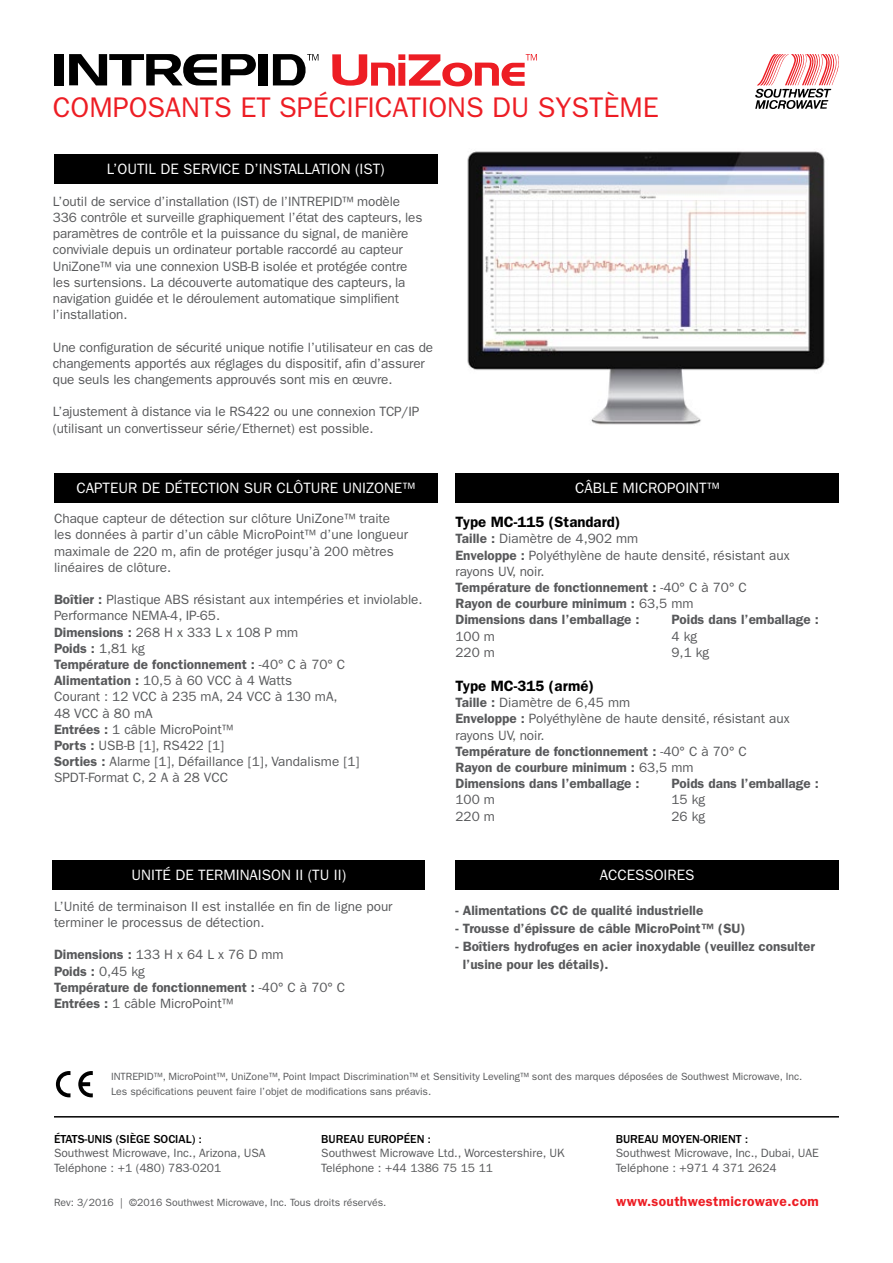
<style>
.page{position:relative;width:893px;height:1263px;background:#fff}
.page>*{position:absolute;margin:0;border:0;box-sizing:border-box;transform-origin:0 0}
.t1{font:28.5px "ITC Franklin Gothic Std";color:#ed1d24}
.t2{font:15px "ITC Franklin Gothic Std";color:#fff}
.t3{font:600 15px "ITC Franklin Gothic Std";color:#000}
.t4{font:600 13.8px "ITC Franklin Gothic Std";letter-spacing:.025em;color:#ed1d24}
.t5{font:13.5px/16.2px "ITC Franklin Gothic Std";letter-spacing:-.01em;color:#58595b}
.t6{font:600 13.5px/16.2px "ITC Franklin Gothic Std";color:#58595b}
.t7{font:12px/14.4px "ITC Franklin Gothic Std";color:#58595b}
.t8{font:500 12px "ITC Franklin Gothic Std";color:#000}
.t9{font:10.5px/15px "ITC Franklin Gothic Std";color:#58595b}
.s1{font-weight:600}
.s2{font-weight:400}
</style>
<div class="page">
<div style="left:54px;top:473px;width:383px;height:29px;background:#000"></div>
<div style="left:53px;top:860px;width:372px;height:30px;background:#000"></div>
<div style="left:455px;top:860px;width:384px;height:30px;background:#000"></div>
<div style="left:455px;top:473px;width:384px;height:29px;background:#000"></div>
<div style="left:54px;top:154px;width:383px;height:30px;background:#000"></div>
<svg style="left:78px;top:1071px;width:15px;height:26px"></svg>
<svg style="left:56px;top:1071px;width:14px;height:26px"></svg>
<svg style="left:755px;top:54px;width:84px;height:55px"></svg>
<img style="left:467px;top:151px;width:358px;height:274px">
<svg style="left:332px;top:54px;width:205px;height:32px"></svg>
<div style="left:54px;top:54px;width:9px;height:31px;background:#000"></div>
<div style="left:259px;top:54px;width:9px;height:31px;background:#000"></div>
<svg style="left:273px;top:54px;width:45px;height:32px"></svg>
<svg style="left:69px;top:54px;width:187px;height:31px"></svg>
<hr style="left:54px;top:1116px;width:785px;height:1px;background:#000">
<h1 class="t1" style="left:53px;top:91px;width:607px">COMPOSANTS ET SPÉCIFICATIONS DU SYSTÈME</h1>
<p class="t2" style="left:107px;top:160px;width:280px">L’OUTIL DE SERVICE D’INSTALLATION (IST)</p>
<p class="t5" style="left:53px;top:193px;width:371px">L’outil de service d’installation (IST) de l’INTREPID™ modèle 336 contrôle et surveille graphiquement l’état des capteurs, les paramètres de contrôle et la puissance du signal, de manière conviviale depuis un ordinateur portable raccordé au capteur UniZone™ via une connexion USB-B isolée et protégée contre les surtensions. La découverte automatique des capteurs, la navigation guidée et le déroulement automatique simplifient l’installation.</p>
<p class="t5" style="left:53px;top:339px;width:382px">Une configuration de sécurité unique notifie l’utilisateur en cas de changements apportés aux réglages du dispositif, afin d’assurer que seuls les changements approuvés sont mis en œuvre.</p>
<p class="t5" style="left:53px;top:404px;width:368px">L’ajustement à distance via le RS422 ou une connexion TCP/IP (utilisant un convertisseur série/Ethernet) est possible.</p>
<p class="t2" style="left:77px;top:479px;width:340px">CAPTEUR DE DÉTECTION SUR CLÔTURE UNIZONE™</p>
<p class="t5" style="left:54px;top:510px;width:356px">Chaque capteur de détection sur clôture UniZone™ traite les données à partir d’un câble MicroPoint™ d’une longueur maximale de 220 m, afin de protéger jusqu’à 200 mètres linéaires de clôture.</p>
<p class="t5" style="left:54px;top:591px;width:370px"><span class="s1">Boîtier :</span> Plastique ABS résistant aux intempéries et inviolable.<br>Performance NEMA-4, IP-65.<br><span class="s1">Dimensions :</span> 268 H x 333 L x 108 P mm<br><span class="s1">Poids :</span> 1,81 kg<br><span class="s1">Température de fonctionnement :</span> -40° C à 70° C <span class="s1">Alimentation :</span> 10,5 à 60 VCC à 4 Watts<br>Courant : 12 VCC à 235 mA, 24 VCC à 130 mA,<br>48 VCC à 80 mA<br><span class="s1">Entrées :</span> 1 câble MicroPoint™<br><span class="s1">Ports :</span> USB-B [1], RS422 [1]<br><span class="s1">Sorties :</span> Alarme [1], Défaillance [1], Vandalisme [1] SPDT-Format C, 2 A à 28 VCC</p>
<p class="t2" style="left:575px;top:479px;width:146px">CÂBLE MICROPOINT™</p>
<p class="t3" style="left:455px;top:513px;width:167px">Type MC-115 (Standard)</p>
<p class="t6" style="left:455px;top:531px;width:336px">Taille : <span class="s2">Diamètre de 4,902 mm<br></span>Enveloppe : <span class="s2">Polyéthylène de haute densité, résistant aux rayons UV, noir.<br></span>Température de fonctionnement : <span class="s2">-40° C à 70° C<br></span>Rayon de courbure minimum : <span class="s2">63,5 mm<br></span>Dimensions dans l’emballage :</p>
<p class="t6" style="left:671px;top:612px;width:149px">Poids dans l’emballage :</p>
<p class="t5" style="left:455px;top:628px;width:41px">100 m</p>
<p class="t5" style="left:671px;top:628px;width:27px">4 kg</p>
<p class="t5" style="left:455px;top:644px;width:41px">220 m</p>
<p class="t5" style="left:671px;top:644px;width:39px">9,1 kg</p>
<p class="t3" style="left:455px;top:677px;width:140px">Type MC-315 (armé)</p>
<p class="t6" style="left:455px;top:694px;width:336px">Taille : <span class="s2">Diamètre de 6,45 mm<br></span>Enveloppe : <span class="s2">Polyéthylène de haute densité, résistant aux rayons UV, noir.<br></span>Température de fonctionnement : <span class="s2">-40° C à 70° C<br></span>Rayon de courbure minimum : <span class="s2">63,5 mm<br></span>Dimensions dans l’emballage :</p>
<p class="t6" style="left:671px;top:775px;width:149px">Poids dans l’emballage :</p>
<p class="t5" style="left:455px;top:792px;width:41px">100 m</p>
<p class="t5" style="left:671px;top:792px;width:35px">15 kg</p>
<p class="t5" style="left:455px;top:808px;width:41px">220 m</p>
<p class="t5" style="left:671px;top:808px;width:35px">26 kg</p>
<p class="t2" style="left:132px;top:867px;width:216px">UNITÉ DE TERMINAISON II (TU II)</p>
<p class="t2" style="left:600px;top:867px;width:96px">ACCESSOIRES</p>
<p class="t5" style="left:54px;top:898px;width:340px">L’Unité de terminaison II est installée en fin de ligne pour terminer le processus de détection.</p>
<p class="t6" style="left:54px;top:946px;width:293px">Dimensions : <span class="s2">133 H x 64 L x 76 D mm<br></span>Poids : <span class="s2">0,45 kg<br></span>Température de fonctionnement : <span class="s2">-40° C à 70° C<br></span>Entrées : <span class="s2">1 câble MicroPoint™</span></p>
<p class="t6" style="left:455px;top:902px;width:249px">- Alimentations CC de qualité industrielle</p>
<p class="t6" style="left:455px;top:920px;width:291px">- Trousse d’épissure de câble MicroPoint™ (SU)</p>
<p class="t6" style="left:463px;top:937px;width:354px;line-height:18px;text-indent:-7px">- Boîtiers hydrofuges en acier inoxydable (veuillez consulter l’usine pour les détails).</p>
<p class="t9" style="left:111px;top:1069px;width:693px">INTREPID™, MicroPoint™, UniZone™, Point Impact Discrimination™ et Sensitivity Leveling™ sont des marques déposées de Southwest Microwave, Inc.<br>Les spécifications peuvent faire l’objet de modifications sans préavis.</p>
<p class="t8" style="left:54px;top:1132px;width:149px">ÉTATS-UNIS (SIÈGE SOCIAL) :</p>
<p class="t7" style="left:54px;top:1146px;width:213px">Southwest Microwave, Inc., Arizona, USA<br>Teléphone : +1 (480) 783-0201</p>
<p class="t8" style="left:321px;top:1132px;width:111px">BUREAU EUROPÉEN :</p>
<p class="t7" style="left:321px;top:1146px;width:245px">Southwest Microwave Ltd., Worcestershire, UK<br>Teléphone : +44 1386 75 15 11</p>
<p class="t8" style="left:616px;top:1132px;width:134px">BUREAU MOYEN-ORIENT :</p>
<p class="t7" style="left:616px;top:1146px;width:205px">Southwest Microwave, Inc., Dubai, UAE<br>Teléphone : +971 4 371 2624</p>
<p class="t9" style="left:54px;top:1195px;width:334px">Rev: 3/2016 | ©2016 Southwest Microwave, Inc. Tous droits réservés.</p>
<p class="t4" style="left:616px;top:1193px;width:204px">www.southwestmicrowave.com</p>
</div>
